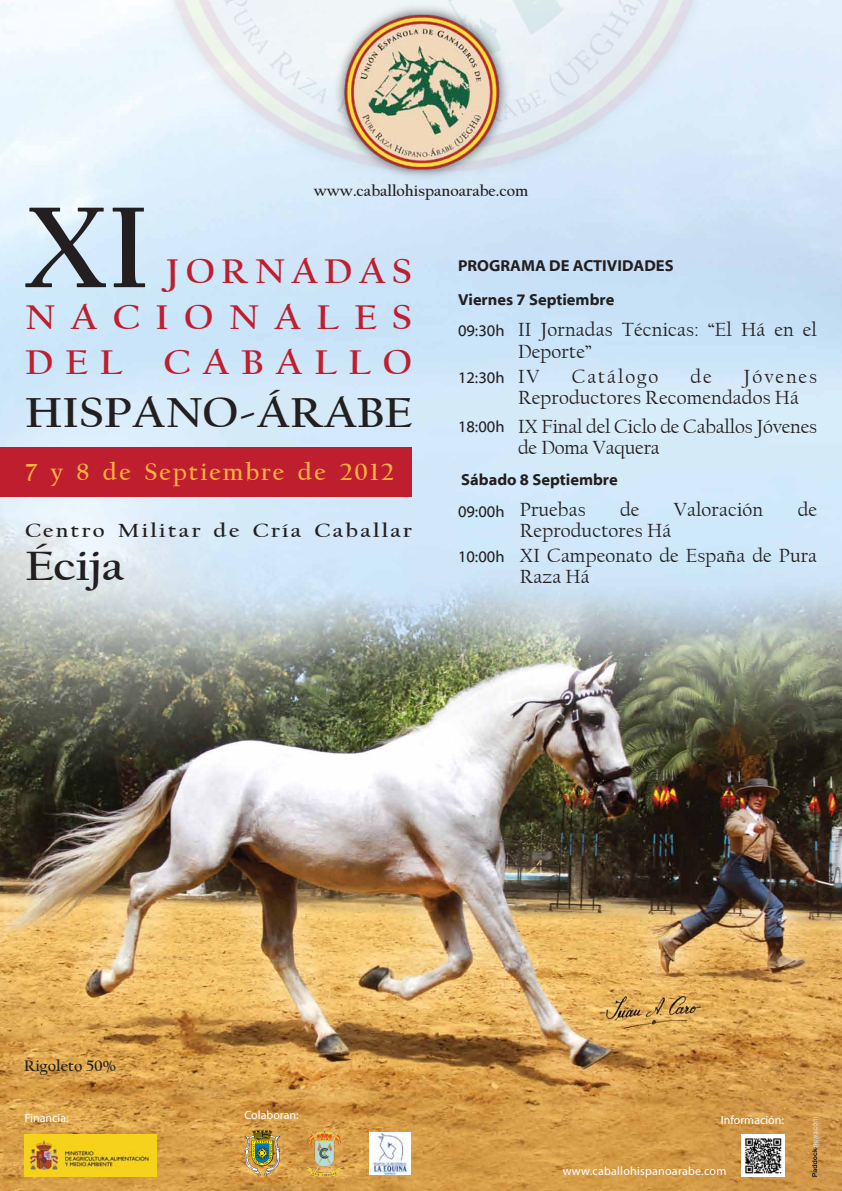
<style>
.page{position:relative;width:842px;height:1191px;background:#fff}
.page>*{position:absolute;margin:0;border:0;box-sizing:border-box;transform-origin:0 0}
.t1{font:700 120px "Californian FB";color:#231f20}
.t2{font:700 44px "Californian FB";color:#231f20;scale:1.08 1}
.t3{font:700 43px "Californian FB";color:#231f20;scale:1.14 1}
.t4{font:700 36px/45.5px "Californian FB";letter-spacing:.31em;color:#be1e2d;text-align:justify;scale:1.08 1}
.t5{font:700 25px "Californian FB";letter-spacing:.08em;color:#fbb040}
.t6{font:20px/21px "Californian FB";letter-spacing:.01em;color:#231f20}
.t7{font:20px/21px "Californian FB";letter-spacing:-.01em;color:#231f20}
.t8{font:700 20px "Californian FB";letter-spacing:.1em;color:#231f20;scale:1.14 1}
.t9{font:20px "Californian FB";letter-spacing:.1em;color:#231f20}
.t10{font:700 16px/34px "Myriad Web Pro";color:#231f20}
.t11{font:700 16px "Californian FB";color:#231f20}
.t12{font:16px "Myriad Web Pro";color:#231f20}
.t13{font:12px "Myriad Pro";letter-spacing:.005em;color:#fff}
.s1{font-family:"Myriad Web Pro";font-size:16px}
</style>
<div class="page">
<img style="left:0;top:0;width:842px;height:1191px">
<div style="left:145px;top:180px;width:578px;height:6px;background:#d7e9fa"></div>
<img style="left:137px;top:0;width:587px;height:180px">
<img style="left:329px;top:0;width:185px;height:184px">
<img style="left:338px;top:12px;width:166px;height:159px">
<div style="left:0;top:447px;width:411px;height:49px;background:#be1e2d"></div>
<svg style="left:812px;top:1117px;width:10px;height:59px"></svg>
<img style="left:742px;top:1134px;width:42px;height:42px">
<img style="left:306px;top:1129px;width:37px;height:47px">
<svg style="left:241px;top:1129px;width:42px;height:47px"></svg>
<img style="left:369px;top:1132px;width:42px;height:42px">
<img style="left:25px;top:1134px;width:132px;height:42px">
<p class="t11" style="left:314px;top:182px;width:216px">www.caballohispanoarabe.com</p>
<h1 class="t1" style="left:24px;top:180px;width:127px">XI</h1>
<h3 class="t4" style="left:25px;top:249px;width:360px;text-indent:141px">JORNADAS NACIONALES DEL CABALLO</h3>
<h2 class="t2" style="left:25px;top:388px;width:360px">HISPANO-ÁRABE</h2>
<p class="t5" style="left:25px;top:458px;width:370px">7 y 8 de Septiembre de 2012</p>
<p class="t8" style="left:25px;top:519px;width:341px">Centro Militar de Cría Caballar</p>
<h3 class="t3" style="left:25px;top:541px;width:89px">Écija</h3>
<p class="t10" style="left:458px;top:249px;width:217px">PROGRAMA DE ACTIVIDADES<br>Viernes 7 Septiembre</p>
<p class="t6" style="left:518px;top:320px;width:300px;text-indent:-60px"><span class="s1">09:30h</span> II Jornadas Técnicas: “El Há en el<br>Deporte”</p>
<p class="t6" style="left:518px;top:366px;width:23px">IV</p>
<p class="t9" style="left:572px;top:365px;width:88px">Catálogo</p>
<p class="t6" style="left:690px;top:366px;width:23px">de</p>
<p class="t6" style="left:518px;top:366px;width:301px;text-indent:226px">Jóvenes<br>Reproductores Recomendados Há</p>
<p class="t7" style="left:518px;top:416px;width:300px">IX Final del Ciclo de Caballos Jóvenes de Doma Vaquera</p>
<p class="t12" style="left:458px;top:369px;width:48px">12:30h</p>
<p class="t12" style="left:458px;top:418px;width:48px">18:00h</p>
<p class="t10" style="left:461px;top:463px;width:158px">Sábado 8 Septiembre</p>
<p class="t6" style="left:458px;top:499px;width:129px"><span class="s1">09:00h</span> Pruebas</p>
<p class="t6" style="left:620px;top:499px;width:21px">de</p>
<p class="t6" style="left:674px;top:499px;width:91px">Valoración</p>
<p class="t6" style="left:798px;top:499px;width:21px">de</p>
<p class="t6" style="left:520px;top:518px;width:299px;line-height:25px">Reproductores Há<br>XI Campeonato de España de Pura</p>
<p class="t6" style="left:520px;top:566px;width:71px">Raza Há</p>
<p class="t12" style="left:458px;top:548px;width:48px">10:00h</p>
<p class="t11" style="left:24px;top:1056px;width:94px">Rigoleto 50%</p>
<p class="t13" style="left:25px;top:1110px;width:45px">Financia:</p>
<p class="t13" style="left:244px;top:1107px;width:56px">Colaboran:</p>
<p class="t13" style="left:721px;top:1112px;width:65px">Información:</p>
<p class="t13" style="left:563px;top:1163px;width:165px">www.caballohispanoarabe.com</p>
</div>
